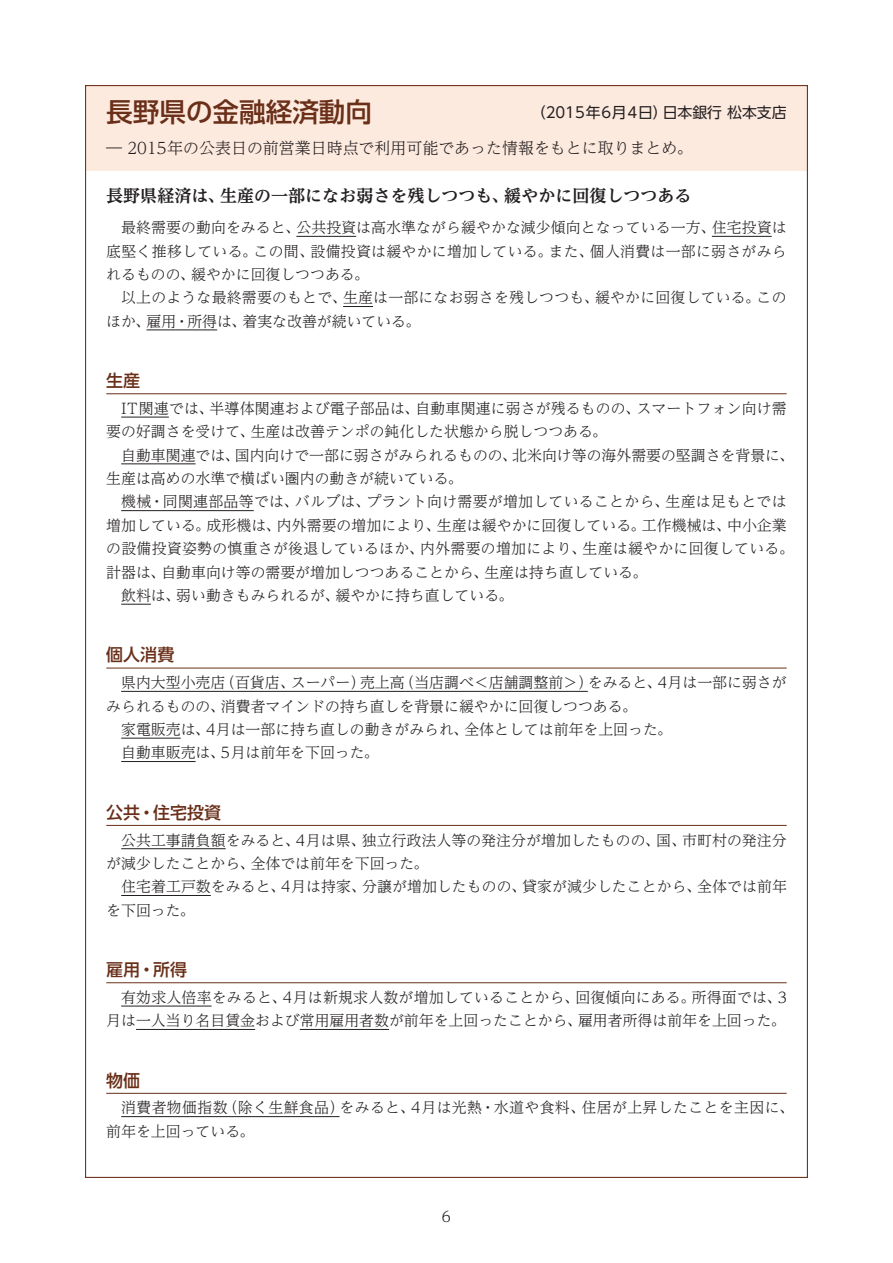
<style>
.page{position:relative;width:893px;height:1263px;background:#fff}
.page>*{position:absolute;margin:0;border:0;box-sizing:border-box;transform-origin:0 0}
.t1{font:500 26.55px "UD Shin Go Pro";color:#692f19}
.t2{font:700 16.95px "UD Reimin Pro";color:#231f20}
.t3{font:500 16.95px "UD Shin Go Pro";color:#692f19}
.t4{font:300 15.9px "UD Reimin Pro";color:#231f20}
.t5{font:300 14.85px/23.4px "UD Reimin Pro";letter-spacing:.005em;color:#231f20}
.t6{font:300 14.85px/23.4px "UD Reimin Pro";letter-spacing:.025em;color:#231f20}
.t7{font:14.85px "UD Shin Go Pro";color:#231f20}
</style>
<div class="page">
<div style="left:85px;top:85px;width:723px;height:85px;background:#fdeadf"></div>
<hr style="left:296px;top:236px;width:60px;height:1px;background:#231f20">
<hr style="left:712px;top:236px;width:60px;height:1px;background:#231f20">
<hr style="left:343px;top:306px;width:30px;height:1px;background:#231f20">
<hr style="left:146px;top:330px;width:71px;height:1px;background:#231f20">
<hr style="left:106px;top:393px;width:681px;height:1px;background:#692f19">
<hr style="left:121px;top:417px;width:48px;height:1px;background:#231f20">
<hr style="left:121px;top:464px;width:75px;height:1px;background:#231f20">
<hr style="left:121px;top:510px;width:133px;height:1px;background:#231f20">
<hr style="left:121px;top:604px;width:30px;height:1px;background:#231f20">
<hr style="left:106px;top:668px;width:681px;height:1px;background:#692f19">
<hr style="left:121px;top:691px;width:467px;height:1px;background:#231f20">
<hr style="left:121px;top:738px;width:60px;height:1px;background:#231f20">
<hr style="left:121px;top:761px;width:75px;height:1px;background:#231f20">
<hr style="left:106px;top:825px;width:681px;height:1px;background:#692f19">
<hr style="left:121px;top:848px;width:105px;height:1px;background:#231f20">
<hr style="left:121px;top:895px;width:90px;height:1px;background:#231f20">
<hr style="left:106px;top:982px;width:681px;height:1px;background:#692f19">
<hr style="left:121px;top:1006px;width:91px;height:1px;background:#231f20">
<hr style="left:136px;top:1029px;width:119px;height:1px;background:#231f20">
<hr style="left:300px;top:1029px;width:89px;height:1px;background:#231f20">
<hr style="left:106px;top:1093px;width:681px;height:1px;background:#692f19">
<hr style="left:121px;top:1116px;width:218px;height:1px;background:#231f20">
<h1 class="t1" style="left:106px;top:91px;width:267px">長野県の金融経済動向</h1>
<p class="t7" style="left:531px;top:100px;width:257px">（2015年6月4日）日本銀行松本支店</p>
<p class="t4" style="left:106px;top:135px;width:588px">― 2015年の公表日の前営業日時点で利用可能であった情報をもとに取りまとめ。</p>
<p class="t2" style="left:106px;top:182px;width:587px">長野県経済は、生産の一部になお弱さを残しつつも、緩やかに回復しつつある</p>
<p class="t5" style="left:106px;top:215px;width:682px;text-align:justify;text-indent:15px">最終需要の動向をみると、公共投資は高水準ながら緩やかな減少傾向となっている一方、住宅投資は底堅く推移している。この間、設備投資は緩やかに増加している。また、個人消費は一部に弱さがみられるものの、緩やかに回復しつつある。</p>
<p class="t5" style="left:106px;top:285px;width:682px;text-indent:15px">以上のような最終需要のもとで、生産は一部になお弱さを残しつつも、緩やかに回復している。このほか、雇用・所得は、着実な改善が続いている。</p>
<p class="t3" style="left:106px;top:367px;width:36px">生産</p>
<p class="t5" style="left:106px;top:396px;width:682px;text-indent:15px">IT関連では、半導体関連および電子部品は、自動車関連に弱さが残るものの、スマートフォン向け需要の好調さを受けて、生産は改善テンポの鈍化した状態から脱しつつある。</p>
<p class="t5" style="left:106px;top:443px;width:689px;text-indent:15px">自動車関連では、国内向けで一部に弱さがみられるものの、北米向け等の海外需要の堅調さを背景に、生産は高めの水準で横ばい圏内の動きが続いている。</p>
<p class="t5" style="left:121px;top:490px;width:667px">機械・同関連部品等では、バルブは、プラント向け需要が増加していることから、生産は足もとでは</p>
<p class="t5" style="left:106px;top:513px;width:682px">増加している。成形機は、内外需要の増加により、生産は緩やかに回復している。工作機械は、中小企業</p>
<p class="t5" style="left:106px;top:536px;width:689px">の設備投資姿勢の慎重さが後退しているほか、内外需要の増加により、生産は緩やかに回復している。</p>
<p class="t5" style="left:106px;top:560px;width:542px">計器は、自動車向け等の需要が増加しつつあることから、生産は持ち直している。</p>
<p class="t5" style="left:121px;top:583px;width:394px">飲料は、弱い動きもみられるが、緩やかに持ち直している。</p>
<p class="t3" style="left:106px;top:641px;width:70px">個人消費</p>
<p class="t5" style="left:121px;top:670px;width:667px">県内大型小売店（百貨店、スーパー）売上高（当店調べ＜店舗調整前＞）をみると、4月は一部に弱さが</p>
<p class="t5" style="left:106px;top:694px;width:532px">みられるものの、消費者マインドの持ち直しを背景に緩やかに回復しつつある。</p>
<p class="t5" style="left:121px;top:717px;width:552px">家電販売は、4月は一部に持ち直しの動きがみられ、全体としては前年を上回った。</p>
<p class="t5" style="left:121px;top:740px;width:259px">自動車販売は、5月は前年を下回った。</p>
<p class="t3" style="left:106px;top:798px;width:116px">公共・住宅投資</p>
<p class="t5" style="left:106px;top:828px;width:682px;text-indent:15px">公共工事請負額をみると、4月は県、独立行政法人等の発注分が増加したものの、国、市町村の発注分が減少したことから、全体では前年を下回った。</p>
<p class="t5" style="left:106px;top:874px;width:682px;text-indent:15px">住宅着工戸数をみると、4月は持家、分譲が増加したものの、貸家が減少したことから、全体では前年を下回った。</p>
<p class="t3" style="left:106px;top:956px;width:82px">雇用・所得</p>
<p class="t5" style="left:106px;top:985px;width:682px;text-align:right">有効求人倍率をみると、4月は新規求人数が増加していることから、回復傾向にある。所得面では、3月は一人当り名目賃金および常用雇用者数が前年を上回ったことから、雇用者所得は前年を上回った。</p>
<p class="t3" style="left:106px;top:1066px;width:36px">物価</p>
<p class="t6" style="left:106px;top:1095px;width:689px;text-indent:15px">消費者物価指数（除く生鮮食品）をみると、4月は光熱・水道や食料、住居が上昇したことを主因に、前年を上回っている。</p>
<p class="t5" style="left:442px;top:1204px;width:11px">6</p>
</div>
